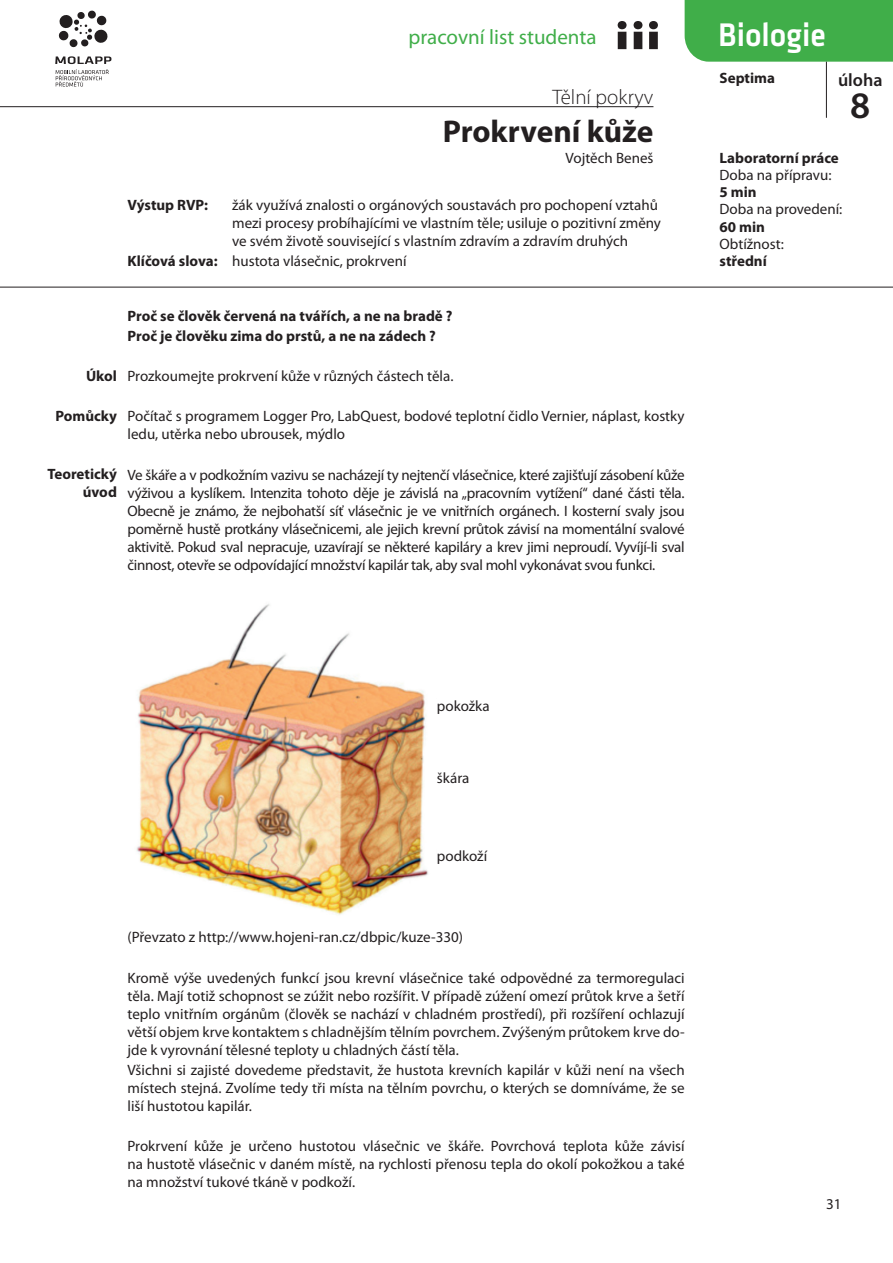
<style>
.page{position:relative;width:893px;height:1263px;background:#fff}
.page>*{position:absolute;margin:0;border:0;box-sizing:border-box;transform-origin:0 0}
.t1{font:600 37.5px "Myriad Pro";color:#231f20}
.t2{font:500 33.9px "Klavika";color:#fff;scale:.94 1}
.t3{font:700 31.5px "Myriad Pro";color:#231f20}
.t4{font:21px "Myriad Pro";color:#40ae49}
.t5{font:300 21px "Myriad Pro";color:#231f20}
.t6{font:600 18px "Myriad Pro";color:#231f20}
.t7{font:15px/18px "Myriad Pro";color:#231f20;text-align:justify}
.t8{font:700 15px/18px "Myriad Pro";color:#231f20;text-align:right}
</style>
<div class="page">
<div style="left:685px;top:0;width:208px;height:62px;background:#40ae49"></div>
<hr style="left:0;top:106px;width:653px;height:1px;background:#231f20">
<svg style="left:649px;top:21px;width:9px;height:28px"></svg>
<svg style="left:634px;top:21px;width:8px;height:28px"></svg>
<svg style="left:618px;top:21px;width:9px;height:28px"></svg>
<svg style="left:58px;top:11px;width:50px;height:37px"></svg>
<svg style="left:55px;top:56px;width:56px;height:31px"></svg>
<hr style="left:826px;top:62px;width:1px;height:56px;background:#231f20">
<hr style="left:0;top:287px;width:893px;height:1px;background:#231f20">
<img style="left:136px;top:604px;width:292px;height:311px">
<p class="t8" style="left:128px;top:195px;width:82px">Výstup RVP:</p>
<p class="t8" style="left:128px;top:251px;width:92px">Klíčová slova:</p>
<h3 class="t4" style="left:408px;top:24px;width:190px">pracovní list studenta</h3>
<h2 class="t2" style="left:718px;top:16px;width:116px">Biologie</h2>
<h3 class="t5" style="left:552px;top:85px;width:103px">Tělní pokryv</h3>
<h3 class="t3" style="left:443px;top:111px;width:212px">Prokrvení kůže</h3>
<p class="t8" style="left:719px;top:68px;width:57px">Septima</p>
<p class="t6" style="left:838px;top:68px;width:46px">úloha</p>
<h1 class="t1" style="left:850px;top:81px;width:22px">8</h1>
<p class="t7" style="left:566px;top:149px;width:89px">Vojtěch Beneš</p>
<p class="t7" style="left:232px;top:195px;width:430px;text-align:left">žák využívá znalosti o orgánových soustavách pro pochopení vztahů mezi procesy probíhajícími ve vlastním těle; usiluje o pozitivní změny ve svém životě související s vlastním zdravím a zdravím druhých</p>
<p class="t7" style="left:232px;top:251px;width:176px">hustota vlásečnic, prokrvení</p>
<p class="t8" style="left:719px;top:148px;width:121px">Laboratorní práce</p>
<p class="t7" style="left:719px;top:166px;width:114px">Doba na přípravu:</p>
<p class="t8" style="left:719px;top:183px;width:39px">5 min</p>
<p class="t7" style="left:719px;top:200px;width:124px">Doba na provedení:</p>
<p class="t8" style="left:719px;top:217px;width:47px">60 min</p>
<p class="t7" style="left:719px;top:234px;width:66px">Obtížnost:</p>
<p class="t8" style="left:719px;top:251px;width:49px">střední</p>
<p class="t8" style="left:86px;top:366px;width:32px">Úkol</p>
<p class="t8" style="left:55px;top:406px;width:63px">Pomůcky</p>
<p class="t8" style="left:47px;top:464px;width:71px">Teoretický úvod</p>
<p class="t8" style="left:128px;top:305px;width:327px;line-height:20.1px;text-align:left">Proč se člověk červená na tvářích, a ne na bradě ?<br>Proč je člověku zima do prstů, a ne na zádech ?</p>
<p class="t7" style="left:128px;top:367px;width:327px">Prozkoumejte prokrvení kůže v různých částech těla.</p>
<p class="t7" style="left:128px;top:407px;width:558px">Počítač s programem Logger Pro, LabQuest, bodové teplotní čidlo Vernier, náplast, kostky ledu, utěrka nebo ubrousek, mýdlo</p>
<p class="t7" style="left:128px;top:465px;width:559px">Ve škáře a v podkožním vazivu se nacházejí ty nejtenčí vlásečnice, které zajišťují zásobení kůže výživou a kyslíkem. Intenzita tohoto děje je závislá na „pracovním vytížení“ dané části těla.<br>Obecně je známo, že nejbohatší síť vlásečnic je ve vnitřních orgánech. I kosterní svaly jsou poměrně hustě protkány vlásečnicemi, ale jejich krevní průtok závisí na momentální svalové aktivitě. Pokud sval nepracuje, uzavírají se některé kapiláry a krev jimi neproudí. Vyvíjí-li sval činnost, otevře se odpovídající množství kapilár tak, aby sval mohl vykonávat svou funkci.</p>
<p class="t7" style="left:437px;top:696px;width:54px">pokožka</p>
<p class="t7" style="left:437px;top:769px;width:34px">škára</p>
<p class="t7" style="left:437px;top:846px;width:52px">podkoží</p>
<p class="t7" style="left:128px;top:928px;width:337px">(Převzato z http://www.hojeni-ran.cz/dbpic/kuze-330)</p>
<p class="t7" style="left:128px;top:968px;width:559px">Kromě výše uvedených funkcí jsou krevní vlásečnice také odpovědné za termoregulaci těla. Mají totiž schopnost se zúžit nebo rozšířit. V případě zúžení omezí průtok krve a šetří teplo vnitřním orgánům (člověk se nachází v chladném prostředí), při rozšíření ochlazují větší objem krve kontaktem s chladnějším tělním povrchem. Zvýšeným průtokem krve do&shy;jde k vyrovnání tělesné teploty u chladných částí těla.</p>
<p class="t7" style="left:128px;top:1060px;width:559px">Všichni si zajisté dovedeme představit, že hustota krevních kapilár v kůži není na všech místech stejná. Zvolíme tedy tři místa na tělním povrchu, o kterých se domníváme, že se liší hustotou kapilár.</p>
<p class="t7" style="left:128px;top:1137px;width:559px">Prokrvení kůže je určeno hustotou vlásečnic ve škáře. Povrchová teplota kůže závisí na hustotě vlásečnic v daném místě, na rychlosti přenosu tepla do okolí pokožkou a také na množství tukové tkáně v podkoží.</p>
<p class="t7" style="left:826px;top:1195px;width:17px">31</p>
</div>
